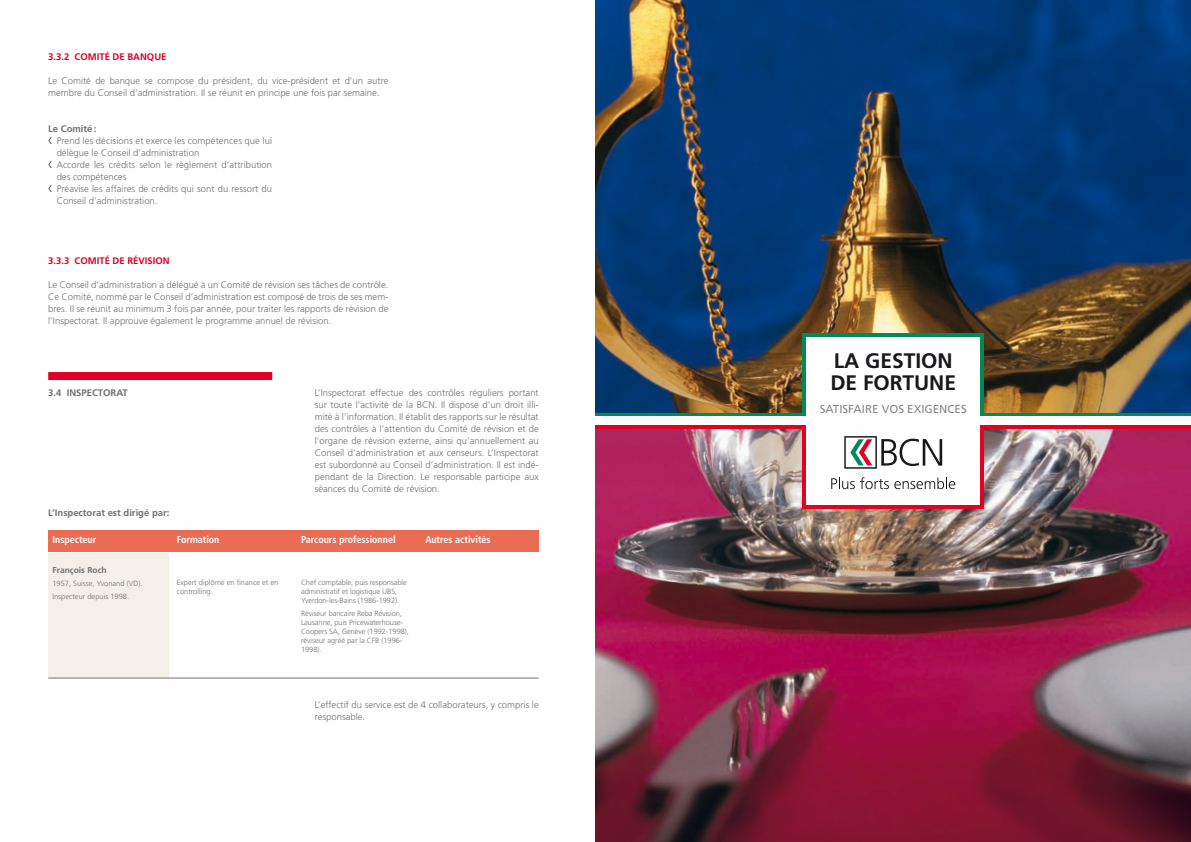
<style>
.page{position:relative;width:1191px;height:842px;background:#fff}
.page>*{position:absolute;margin:0;border:0;box-sizing:border-box;transform-origin:0 0}
.t1{font:700 21px/22.2px "Frutiger";color:#1a171c}
.t2{font:11.5px "Frutiger";color:#87888a}
.t3{font:700 condensed 10px "Frutiger";color:#fff}
.t4{font:300 9.5px/12px "Frutiger";color:#707173}
.t5{font:700 9.5px "Frutiger";color:#707173}
.t6{font:700 9.5px "Frutiger";color:#e20025}
.t7{font:700 8.5px "Frutiger";color:#707173}
.t8{font:300 7.5px/9px "Frutiger";letter-spacing:-.01em;color:#707173}
</style>
<div class="page">
<svg style="left:48px;top:137px;width:4px;height:7px"></svg>
<svg style="left:48px;top:161px;width:4px;height:7px"></svg>
<svg style="left:48px;top:185px;width:4px;height:7px"></svg>
<div style="left:48px;top:372px;width:224px;height:8px;background:#e20025"></div>
<div style="left:48px;top:553px;width:121px;height:125px;background:#f4f0e9"></div>
<div style="left:48px;top:530px;width:491px;height:21px;background:#eb6c54"></div>
<hr style="left:48px;top:677px;width:491px;height:1px;background:#707173">
<img style="left:595px;top:429px;width:596px;height:413px">
<img style="left:595px;top:0;width:596px;height:413px">
<svg style="left:595px;top:413px;width:596px;height:3px"></svg>
<hr style="left:595px;top:425px;width:596px;height:4px;background:#e20025">
<div style="left:806px;top:337px;width:174px;height:168px;background:#fff"></div>
<hr style="left:802px;top:505px;width:181px;height:4px;background:#e20025">
<hr style="left:802px;top:333px;width:181px;height:4px;background:#008a58">
<hr style="left:802px;top:333px;width:4px;height:84px;background:#008a58">
<hr style="left:980px;top:333px;width:3px;height:84px;background:#008a58">
<hr style="left:802px;top:425px;width:4px;height:84px;background:#e20025">
<hr style="left:980px;top:425px;width:3px;height:84px;background:#e20025">
<svg style="left:844px;top:436px;width:98px;height:33px"></svg>
<svg style="left:831px;top:477px;width:124px;height:12px"></svg>
<p class="t6" style="left:48px;top:51px;width:39px">3.3.2 Comité</p>
<p class="t6" style="left:113px;top:51px;width:23px">de banque</p>
<p class="t4" style="left:48px;top:75px;width:342px">Le Comité de banque se compose du président, du vice-président et d’un autre membre du Conseil d’administration. Il se réunit en principe une fois par semaine.</p>
<p class="t5" style="left:48px;top:123px;width:50px">Le Comité:</p>
<p class="t4" style="left:57px;top:135px;width:217px">Prend les décisions et exerce les compétences que lui délègue le Conseil d’administration<br>Accorde les crédits selon le règlement d’attribution des compétences<br>Préavise les affaires de crédits qui sont du ressort du Conseil d’administration.</p>
<p class="t6" style="left:48px;top:255px;width:39px">3.3.3 Comité</p>
<p class="t6" style="left:113px;top:255px;width:21px">de révision</p>
<p class="t4" style="left:48px;top:279px;width:342px;text-align:justify">Le Conseil d’administration a délégué à un Comité de révision ses tâches de contrôle.<br>Ce Comité, nommé par le Conseil d’administration est composé de trois de ses mem&shy;bres. Il se réunit au minimum 3 fois par année, pour traiter les rapports de révision de l’Inspectorat. Il approuve également le programme annuel de révision.</p>
<p class="t5" style="left:48px;top:387px;width:28px">3.4 Inspectorat</p>
<p class="t5" style="left:48px;top:507px;width:123px">L’Inspectorat est dirigé par:</p>
<p class="t4" style="left:315px;top:387px;width:225px;text-align:justify">L’Inspectorat effectue des contrôles réguliers portant sur toute l’activité de la BCN. Il dispose d’un droit illi&shy;mité à l’information. Il établit des rapports sur le résultat des contrôles à l’attention du Comité de révision et de l’organe de révision externe, ainsi qu’annuellement au Conseil d’administration et aux censeurs. L’Inspectorat est subordonné au Conseil d’administration. Il est indé&shy;pendant de la Direction. Le responsable participe aux séances du Comité de révision.</p>
<p class="t3" style="left:52px;top:534px;width:45px">Inspecteur</p>
<p class="t3" style="left:177px;top:534px;width:44px">Formation</p>
<p class="t3" style="left:301px;top:534px;width:96px">Parcours professionnel</p>
<p class="t3" style="left:425px;top:534px;width:67px">Autres activités</p>
<p class="t7" style="left:52px;top:565px;width:56px">François Roch</p>
<p class="t8" style="left:52px;top:577px;width:92px;line-height:13px">1957, Suisse, Yvonand (VD).<br>Inspecteur depuis 1998.</p>
<p class="t8" style="left:177px;top:578px;width:103px">Expert diplômé en finance et en controlling.</p>
<p class="t8" style="left:301px;top:578px;width:107px">Chef comptable, puis responsable administratif et logistique UBS,<br>Yverdon-les-Bains (1986-1992).</p>
<p class="t8" style="left:301px;top:609px;width:109px">Réviseur bancaire Reba Révision,<br>Lausanne, puis Pricewaterhouse-<br>Coopers SA, Genève (1992-1998), réviseur agréé par la CFB (1996-<br>1998).</p>
<p class="t4" style="left:315px;top:699px;width:225px">L’effectif du service est de 4 collaborateurs, y compris le responsable.</p>
<h1 class="t1" style="left:830px;top:350px;width:127px">LA GESTION<br>DE FORTUNE</h1>
<p class="t2" style="left:819px;top:403px;width:148px">SATISFAIRE VOS EXIGENCES</p>
</div>
